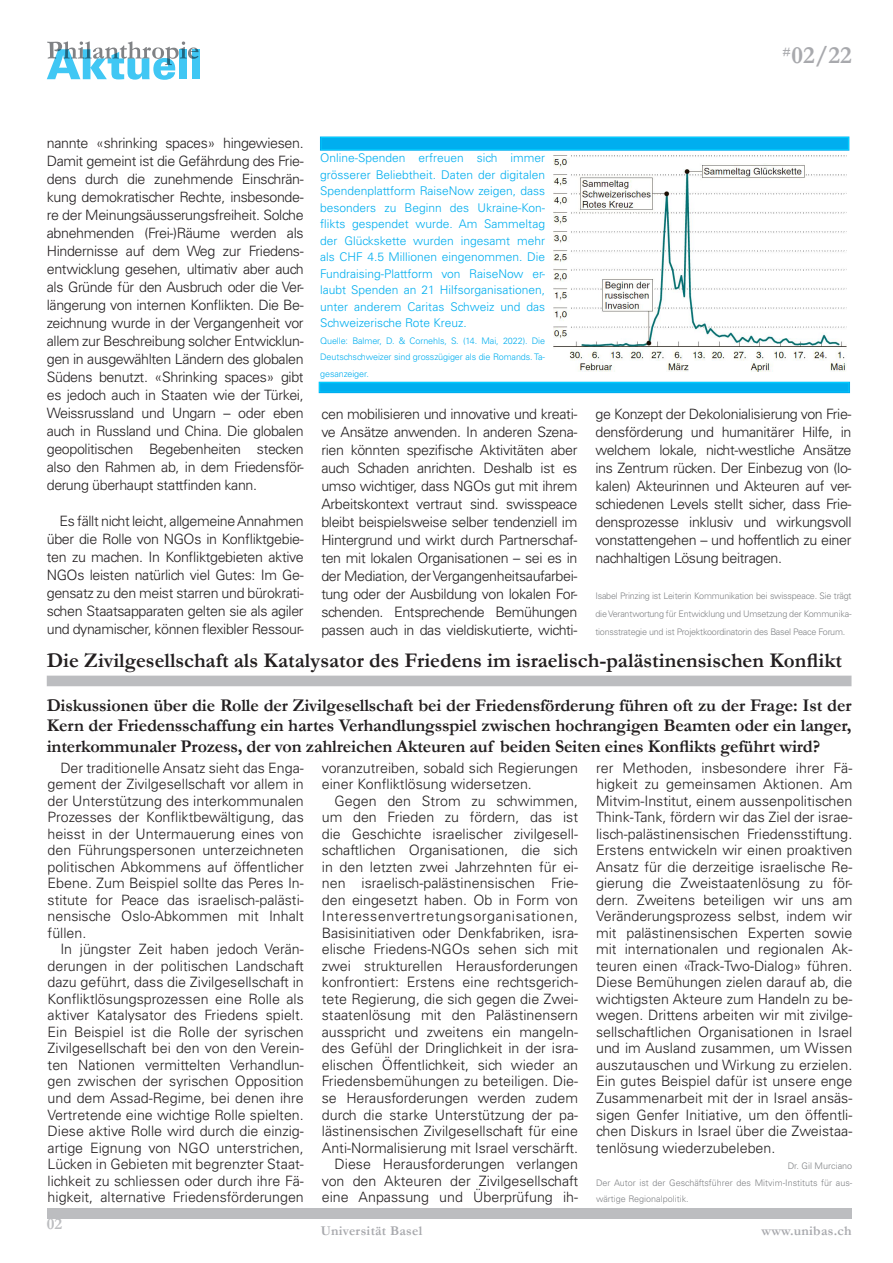
<style>
.page{position:relative;width:893px;height:1263px;background:#fff}
.page>*{position:absolute;margin:0;border:0;box-sizing:border-box;transform-origin:0 0}
.grundtext{font:700 24.9px "Garamond";color:#a8a9ad}
.t1{font:700 21px "Garamond";color:#231f20}
.t2{font:700 18px/20.7px "Garamond";letter-spacing:-.01em;color:#231f20;text-align:justify}
.t3{font:700 16.5px "Garamond";color:#bcbdc0}
.Lauftext{font:300 14.25px/16.5px "Univers LT Std";color:#231f20;text-align:justify}
.t4{font:700 13.5px "Garamond";letter-spacing:.02em;color:#a8a9ad}
.Lauftext-2{font:300 12px/16.5px "Univers LT Std";color:#00aeef;text-align:justify}
.Lauftext-3{font:300 9px/18px "Univers LT Std";color:#808285;text-align:justify}
.Lauftext-4{font:300 9px/16.5px "Univers LT Std";letter-spacing:-.01em;color:#00aeef;text-align:justify}
</style>
<div class="page">
<div style="left:47px;top:1208px;width:804px;height:10px;background:#bcbdc0"></div>
<div style="left:192px;top:49px;width:8px;height:30px;background:#40c7f4"></div>
<svg style="left:47px;top:41px;width:152px;height:39px"></svg>
<div style="left:47px;top:676px;width:804px;height:10px;background:#bcbdc0"></div>
<div style="left:319px;top:382px;width:530px;height:10px;background:#00aeef"></div>
<div style="left:319px;top:382px;width:531px;height:11px;border:2px solid #00aeef"></div>
<div style="left:321px;top:137px;width:528px;height:13px;background:#00aeef"></div>
<div style="left:320px;top:137px;width:529px;height:14px;border:2px solid #00aeef"></div>
<img style="left:554px;top:155px;width:293px;height:217px">
<p class="grundtext" style="left:783px;top:38px;width:71px"><sup>#</sup>02/22</p>
<p class="Lauftext" style="left:47px;top:134px;width:258px;line-height:18px">nannte «shrinking spaces» hingewiesen.<br>Damit gemeint ist die Gefährdung des Frie&shy;dens durch die zunehmende Einschrän&shy;kung demokratischer Rechte, insbesonde&shy;re der Meinungsäusserungsfreiheit. Solche abnehmenden (Frei-)Räume werden als Hindernisse auf dem Weg zur Friedens&shy;entwicklung gesehen, ultimativ aber auch als Gründe für den Ausbruch oder die Ver&shy;längerung von internen Konflikten. Die Be&shy;zeichnung wurde in der Vergangenheit vor allem zur Beschreibung solcher Entwicklun&shy;gen in ausgewählten Ländern des globalen Südens benutzt. «Shrinking spaces» gibt es jedoch auch in Staaten wie der Türkei, Weissrussland und Ungarn – oder eben auch in Russland und China. Die globalen geopolitischen Begebenheiten stecken also den Rahmen ab, in dem Friedensför&shy;derung überhaupt stattfinden kann.</p>
<p class="Lauftext" style="left:47px;top:512px;width:258px;line-height:18px;text-indent:13px">Es fällt nicht leicht, allgemeine Annahmen über die Rolle von NGOs in Konfliktgebie&shy;ten zu machen. In Konfliktgebieten aktive NGOs leisten natürlich viel Gutes: Im Ge&shy;gensatz zu den meist starren und bürokrati&shy;schen Staatsapparaten gelten sie als agiler und dynamischer, können flexibler Ressour-</p>
<p class="t1" style="left:47px;top:646px;width:797px">Die Zivilgesellschaft als Katalysator des Friedens im israelisch-palästinensischen Konflikt</p>
<p class="t2" style="left:47px;top:695px;width:806px">Diskussionen über die Rolle der Zivilgesellschaft bei der Friedensförderung führen oft zu der Frage: Ist der Kern der Friedensschaffung ein hartes Verhandlungsspiel zwischen hochrangigen Beamten oder ein langer, interkommunaler Prozess, der von zahlreichen Akteuren auf beiden Seiten eines Konflikts geführt wird?</p>
<p class="Lauftext-2" style="left:320px;top:150px;width:226px">Online-Spenden erfreuen sich immer grösserer Beliebtheit. Daten der digitalen Spendenplattform RaiseNow zeigen, dass besonders zu Beginn des Ukraine-Kon&shy;flikts gespendet wurde. Am Sammeltag der Glückskette wurden ingesamt mehr als CHF 4.5 Millionen eingenommen. Die Fundraising-Plattform von RaiseNow er&shy;laubt Spenden an 21 Hilfsorganisationen, unter anderem Caritas Schweiz und das Schweizerische Rote Kreuz.</p>
<p class="Lauftext-4" style="left:320px;top:332px;width:226px">Quelle: Balmer, D. &amp; Cornehls, S. (14. Mai, 2022). Die Deutschschweizer sind grosszügiger als die Romands. Ta&shy;gesanzeiger.</p>
<p class="Lauftext" style="left:321px;top:405px;width:258px;line-height:18px">cen mobilisieren und innovative und kreati&shy;ve Ansätze anwenden. In anderen Szena&shy;rien könnten spezifische Aktivitäten aber auch Schaden anrichten. Deshalb ist es umso wichtiger, dass NGOs gut mit ihrem Arbeitskontext vertraut sind. swisspeace bleibt beispielsweise selber tendenziell im Hintergrund und wirkt durch Partnerschaf&shy;ten mit lokalen Organisationen – sei es in der Mediation, der Vergangenheitsaufarbei&shy;tung oder der Ausbildung von lokalen For&shy;schenden. Entsprechende Bemühungen passen auch in das vieldiskutierte, wichti-</p>
<p class="Lauftext" style="left:595px;top:405px;width:258px;line-height:18px">ge Konzept der Dekolonialisierung von Frie&shy;densförderung und humanitärer Hilfe, in welchem lokale, nicht-westliche Ansätze ins Zentrum rücken. Der Einbezug von (lo&shy;kalen) Akteurinnen und Akteuren auf ver&shy;schiedenen Levels stellt sicher, dass Frie&shy;densprozesse inklusiv und wirkungsvoll vonstattengehen – und hoffentlich zu einer nachhaltigen Lösung beitragen.</p>
<p class="Lauftext-3" style="left:595px;top:587px;width:258px">Isabel Prinzing ist Leiterin Kommunikation bei swisspeace. Sie trägt die Verantwortung für Entwicklung und Umsetzung der Kommunika&shy;tionsstrategie und ist Projektkoordinatorin des Basel Peace Forum.</p>
<p class="Lauftext" style="left:48px;top:760px;width:258px;text-indent:13px">Der traditionelle Ansatz sieht das Enga&shy;gement der Zivilgesellschaft vor allem in der Unterstützung des interkommunalen Prozesses der Konfliktbewältigung, das heisst in der Untermauerung eines von den Führungspersonen unterzeichneten politischen Abkommens auf öffentlicher Ebene. Zum Beispiel sollte das Peres In&shy;stitute for Peace das israelisch-palästi&shy;nensische Oslo-Abkommen mit Inhalt füllen.</p>
<p class="Lauftext" style="left:48px;top:941px;width:258px;text-indent:13px">In jüngster Zeit haben jedoch Verän&shy;derungen in der politischen Landschaft dazu geführt, dass die Zivilgesellschaft in Konfliktlösungsprozessen eine Rolle als aktiver Katalysator des Friedens spielt.<br>Ein Beispiel ist die Rolle der syrischen Zivilgesellschaft bei den von den Verein&shy;ten Nationen vermittelten Verhandlun&shy;gen zwischen der syrischen Opposition und dem Assad-Regime, bei denen ihre Vertretende eine wichtige Rolle spielten.<br>Diese aktive Rolle wird durch die einzig&shy;artige Eignung von NGO unterstrichen, Lücken in Gebieten mit begrenzter Staat&shy;lichkeit zu schliessen oder durch ihre Fä&shy;higkeit, alternative Friedensförderungen</p>
<p class="t3" style="left:47px;top:1213px;width:17px">02</p>
<p class="Lauftext" style="left:322px;top:760px;width:258px">voranzutreiben, sobald sich Regierungen einer Konfliktlösung widersetzen.</p>
<p class="Lauftext" style="left:322px;top:793px;width:258px;text-indent:13px">Gegen den Strom zu schwimmen, um den Frieden zu fördern, das ist die Geschichte israelischer zivilgesell&shy;schaftlichen Organisationen, die sich in den letzten zwei Jahrzehnten für ei&shy;nen israelisch-palästinensischen Frie&shy;den eingesetzt haben. Ob in Form von Interessenvertretungsorganisationen, Basisinitiativen oder Denkfabriken, isra&shy;elische Friedens-NGOs sehen sich mit zwei strukturellen Herausforderungen konfrontiert: Erstens eine rechtsgerich&shy;tete Regierung, die sich gegen die Zwei&shy;staatenlösung mit den Palästinensern ausspricht und zweitens ein mangeln&shy;des Gefühl der Dringlichkeit in der isra&shy;elischen Öffentlichkeit, sich wieder an Friedensbemühungen zu beteiligen. Die&shy;se Herausforderungen werden zudem durch die starke Unterstützung der pa&shy;lästinensischen Zivilgesellschaft für eine Anti-Normalisierung mit Israel verschärft.</p>
<p class="Lauftext" style="left:322px;top:1156px;width:258px;text-indent:13px">Diese Herausforderungen verlangen von den Akteuren der Zivilgesellschaft eine Anpassung und Überprüfung ih-</p>
<p class="t4" style="left:321px;top:1221px;width:103px">Universität Basel</p>
<p class="Lauftext" style="left:596px;top:760px;width:258px">rer Methoden, insbesondere ihrer Fä&shy;higkeit zu gemeinsamen Aktionen. Am Mitvim-Institut, einem aussenpolitischen Think-Tank, fördern wir das Ziel der israe&shy;lisch-palästinensischen Friedensstiftung.<br>Erstens entwickeln wir einen proaktiven Ansatz für die derzeitige israelische Re&shy;gierung die Zweistaatenlösung zu för&shy;dern. Zweitens beteiligen wir uns am Veränderungsprozess selbst, indem wir mit palästinensischen Experten sowie mit internationalen und regionalen Ak&shy;teuren einen «Track-Two-Dialog» führen.<br>Diese Bemühungen zielen darauf ab, die wichtigsten Akteure zum Handeln zu be&shy;wegen. Drittens arbeiten wir mit zivilge&shy;sellschaftlichen Organisationen in Israel und im Ausland zusammen, um Wissen auszutauschen und Wirkung zu erzielen.<br>Ein gutes Beispiel dafür ist unsere enge Zusammenarbeit mit der in Israel ansäs&shy;sigen Genfer Initiative, um den öffentli&shy;chen Diskurs in Israel über die Zweistaa&shy;tenlösung wiederzubeleben.</p>
<p class="Lauftext-3" style="left:788px;top:1157px;width:66px">Dr. Gil Murciano</p>
<p class="Lauftext-3" style="left:596px;top:1174px;width:258px;line-height:16.5px">Der Autor ist der Geschäftsführer des Mitvim-Instituts für aus&shy;wärtige Regionalpolitik.</p>
<p class="t4" style="left:762px;top:1221px;width:91px">www.unibas.ch</p>
</div>
